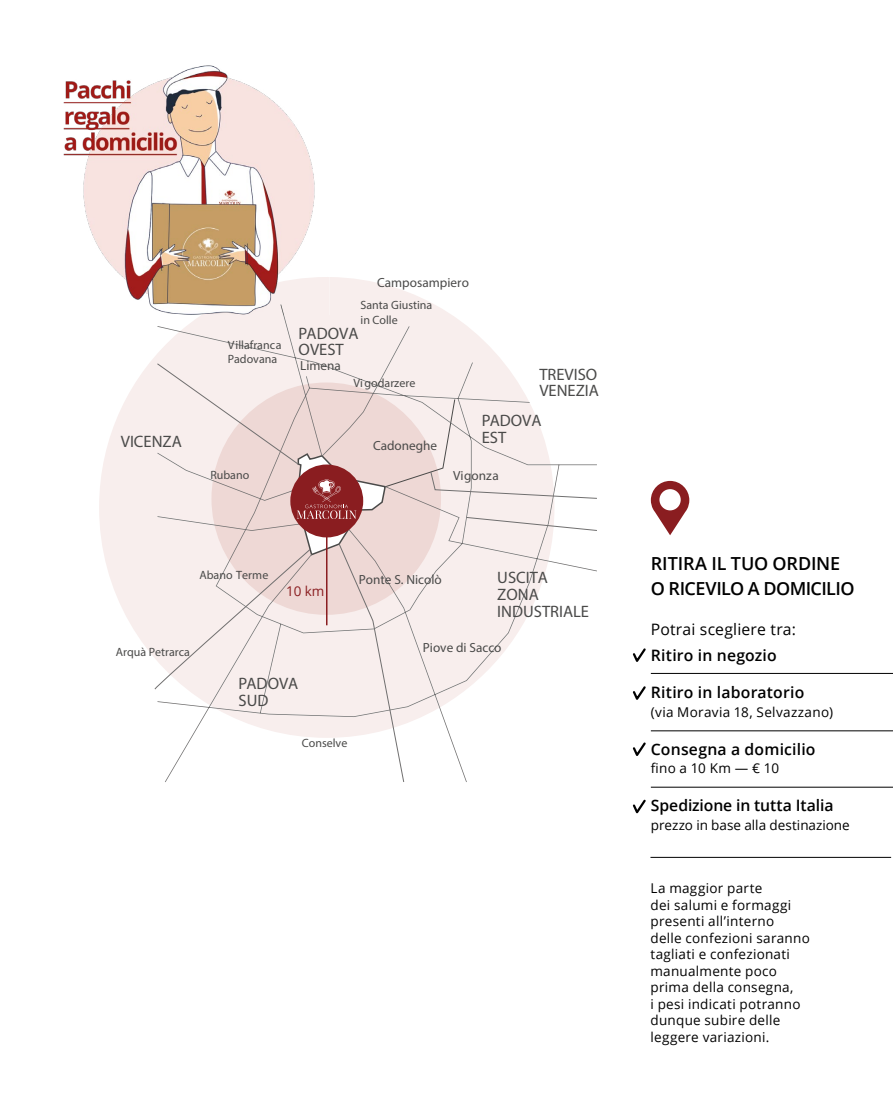
<style>
.page{position:relative;width:893px;height:1106px;background:#fff}
.page>*{position:absolute;margin:0;border:0;box-sizing:border-box;transform-origin:0 0}
.t1{font:600 18px/25.5px "Open Sans";letter-spacing:-.015em;color:#000}
.t2{font:16.5px/16.5px "Myriad Pro";color:#4a4a49}
.t3{font:600 15.75px "Open Sans";letter-spacing:.01em;color:#000}
.t4{font:15.75px "Open Sans";letter-spacing:.01em;color:#000}
.t5{font:13.5px/16.5px "Open Sans";letter-spacing:.02em;color:#000}
.t6{font:13.5px "Open Sans";color:#000}
.t7{font:13.5px "Open Sans";color:#8a1d20}
.t8{font:13.2px "Myriad Pro";color:#4a4a49}
.t9{font:12px/14.4px "Myriad Pro";color:#4a4a49}
</style>
<div class="page">
<svg style="left:99px;top:278px;width:334px;height:379px;fill:#f8eeed"></svg>
<svg style="left:157px;top:304px;width:347px;height:59px;background:#f7efee"></svg>
<svg style="left:154px;top:363px;width:443px;height:419px"></svg>
<div style="left:290px;top:464px;width:73px;height:73px;background:#8a1d20;border-radius:50%"></div>
<hr style="left:326px;top:532px;width:1px;height:93px;background:#8a1d20">
<svg style="left:297px;top:398px;width:159px;height:158px"></svg>
<img style="left:63px;top:65px;width:281px;height:271px">
<div style="left:596px;top:551px;width:21px;height:21px;background:#fff;border-radius:50%"></div>
<hr style="left:651px;top:787px;width:242px;height:1px;background:#000">
<hr style="left:651px;top:730px;width:242px;height:1px;background:#000">
<hr style="left:651px;top:673px;width:242px;height:1px;background:#000">
<svg style="left:651px;top:481px;width:38px;height:54px"></svg>
<div style="left:659px;top:489px;width:22px;height:21px;background:#fff;border-radius:50%"></div>
<svg style="left:632px;top:686px;width:14px;height:14px"></svg>
<svg style="left:632px;top:742px;width:14px;height:14px"></svg>
<svg style="left:632px;top:799px;width:14px;height:15px"></svg>
<svg style="left:632px;top:648px;width:14px;height:14px"></svg>
<hr style="left:650px;top:857px;width:241px;height:1px;background:#000">
<p class="t2" style="left:121px;top:433px;width:63px">VICENZA</p>
<p class="t9" style="left:228px;top:337px;width:55px">Villafranca<br>Padovana</p>
<p class="t9" style="left:210px;top:468px;width:40px">Rubano</p>
<p class="t8" style="left:377px;top:274px;width:93px">Camposampiero</p>
<p class="t9" style="left:361px;top:298px;width:73px">Santa Giustina in Colle</p>
<p class="t2" style="left:299px;top:325px;width:61px">PADOVA<br>OVEST</p>
<p class="t8" style="left:300px;top:357px;width:42px">Limena</p>
<p class="t9" style="left:353px;top:375px;width:64px">Vigodarzere</p>
<p class="t8" style="left:373px;top:437px;width:66px">Cadoneghe</p>
<p class="t2" style="left:539px;top:365px;width:61px">TREVISO<br>VENEZIA</p>
<p class="t2" style="left:482px;top:412px;width:61px">PADOVA<br>EST</p>
<p class="t8" style="left:453px;top:467px;width:47px">Vigonza</p>
<p class="t9" style="left:199px;top:568px;width:71px">Abano Terme</p>
<p class="t7" style="left:286px;top:581px;width:40px">10 km</p>
<p class="t9" style="left:116px;top:645px;width:76px">Arquà Petrarca</p>
<p class="t2" style="left:239px;top:675px;width:61px">PADOVA<br>SUD</p>
<p class="t8" style="left:359px;top:571px;width:84px">Ponte S. Nicolò</p>
<p class="t2" style="left:497px;top:569px;width:93px">USCITA<br>ZONA<br>INDUSTRIALE</p>
<p class="t8" style="left:423px;top:639px;width:80px">Piove di Sacco</p>
<p class="t9" style="left:302px;top:735px;width:47px">Conselve</p>
<h1 class="t1" style="left:651px;top:550px;width:205px">RITIRA IL TUO ORDINE<br>O RICEVILO A DOMICILIO</h1>
<p class="t4" style="left:651px;top:618px;width:147px">Potrai scegliere tra:</p>
<p class="t3" style="left:651px;top:644px;width:127px">Ritiro in negozio</p>
<p class="t3" style="left:651px;top:681px;width:155px">Ritiro in laboratorio</p>
<p class="t5" style="left:651px;top:703px;width:184px">(via Moravia 18, Selvazzano)</p>
<p class="t3" style="left:651px;top:738px;width:166px">Consegna a domicilio</p>
<p class="t5" style="left:651px;top:759px;width:130px">fino a 10 Km — € 10</p>
<p class="t3" style="left:651px;top:794px;width:184px">Spedizione in tutta Italia</p>
<p class="t6" style="left:651px;top:815px;width:200px">prezzo in base alla destinazione</p>
<p class="t5" style="left:650px;top:879px;width:161px">La maggior parte<br>dei salumi e formaggi presenti all’interno<br>delle confezioni saranno tagliati e confezionati manualmente poco prima della consegna,<br>i pesi indicati potranno dunque subire delle leggere variazioni.</p>
</div>
